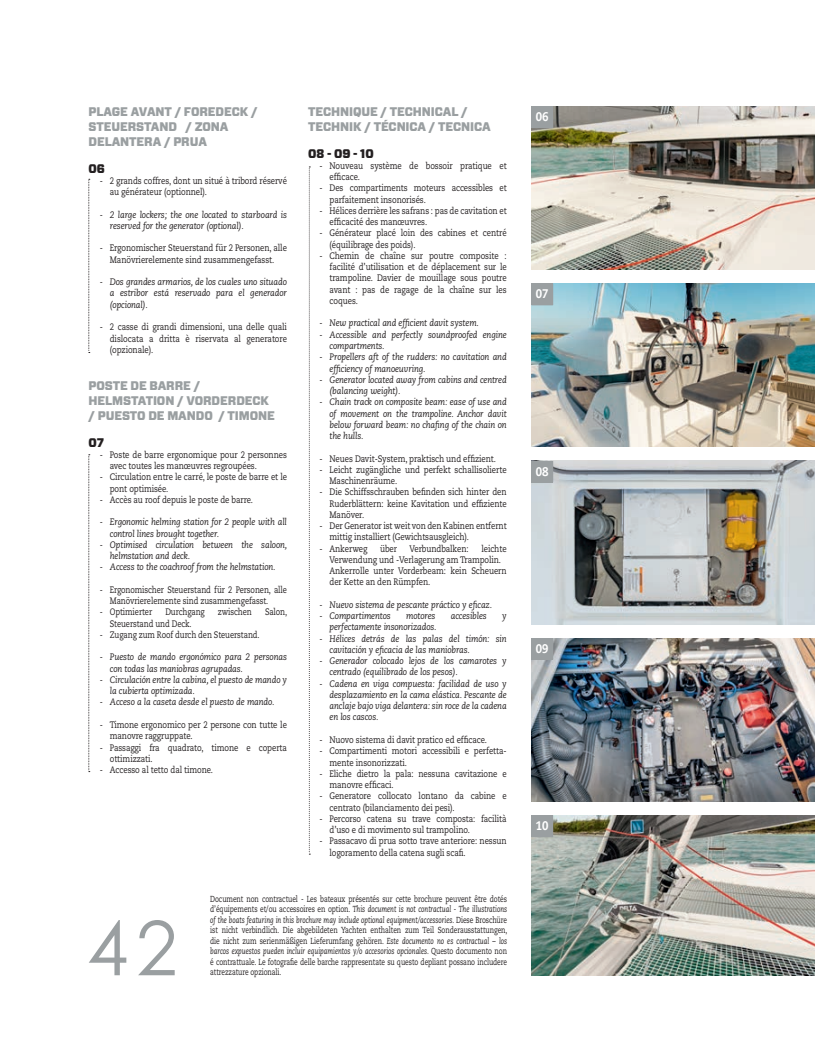
<style>
.page{position:relative;width:815px;height:1053px;background:#fff}
.page>*{position:absolute;margin:0;border:0;box-sizing:border-box;transform-origin:0 0}
.t1{font:75px "Century Gothic";color:#9a9fa1}
.t2{font:900 12.5px/15px "Forza";letter-spacing:-.01em;color:#9a9fa1;scale:.91 1}
.t3{font:900 12.5px "Forza";letter-spacing:-.01em;color:#231f20;scale:.91 1}
.t4{font:800 12.5px "Caecilia";color:#fff;scale:.86 1}
.t5{font:9.38px/11.2px "Caecilia";letter-spacing:-.01em;color:#231f20;scale:.83 1}
.t6{font:italic 9.38px/11.2px "Caecilia";letter-spacing:-.01em;color:#231f20;scale:.9 1}
.t7{font:9.38px/11.2px "Caecilia";letter-spacing:-.01em;color:#231f20;scale:.8 1}
.t8{font:8.75px/10.5px "Caecilia";letter-spacing:-.01em;color:#231f20;text-align:justify;scale:.75 1}
.s1{font-style:italic}
</style>
<div class="page">
<img style="left:531px;top:106px;width:284px;height:163px">
<img style="left:531px;top:461px;width:284px;height:163px">
<img style="left:531px;top:638px;width:284px;height:163px">
<svg style="left:89px;top:179px;width:1px;height:174px"></svg>
<svg style="left:309px;top:167px;width:1px;height:687px"></svg>
<img style="left:531px;top:815px;width:284px;height:159px">
<img style="left:531px;top:283px;width:284px;height:163px">
<svg style="left:89px;top:454px;width:1px;height:318px"></svg>
<svg style="left:531px;top:106px;width:22px;height:22px"></svg>
<svg style="left:531px;top:283px;width:22px;height:22px"></svg>
<svg style="left:531px;top:461px;width:22px;height:22px"></svg>
<svg style="left:531px;top:638px;width:22px;height:22px"></svg>
<svg style="left:531px;top:815px;width:22px;height:22px"></svg>
<h2 class="t2" style="left:89px;top:105px;width:187px">PLAGE AVANT / FOREDECK /<br>STEUERSTAND / ZONA<br>DELANTERA / PRUA</h2>
<h2 class="t3" style="left:89px;top:160px;width:19px">06</h2>
<p class="t5" style="left:110px;top:175px;width:215px;text-indent:-10px">- 2 grands coffres, dont un situé à tribord réservé au générateur (optionnel).</p>
<p class="t6" style="left:110px;top:209px;width:198px;text-indent:-10px">- 2 large lockers; the one located to starboard is reserved for the generator (optional).</p>
<p class="t5" style="left:100px;top:243px;width:227px;text-align:center">- Ergonomischer Steuerstand für 2 Personen, alle<br>Manövrierelemente sind zusammengefasst.</p>
<p class="t6" style="left:110px;top:276px;width:198px;text-align:justify;text-indent:-10px">- Dos grandes armarios, de los cuales uno situado a estribor está reservado para el generador (opcional).</p>
<p class="t5" style="left:110px;top:321px;width:215px;text-align:justify;text-indent:-10px">- 2 casse di grandi dimensioni, una delle quali dislocata a dritta è riservata al generatore (opzionale).</p>
<h2 class="t2" style="left:89px;top:378px;width:206px">POSTE DE BARRE /<br>HELMSTATION / VORDERDECK / PUESTO DE MANDO / TIMONE</h2>
<h2 class="t3" style="left:89px;top:434px;width:19px">07</h2>
<p class="t5" style="left:110px;top:449px;width:215px;text-indent:-10px">- Poste de barre ergonomique pour 2 personnes avec toutes les manœuvres regroupées.</p>
<p class="t5" style="left:110px;top:471px;width:215px;text-indent:-10px">- Circulation entre le carré, le poste de barre et le pont optimisée.</p>
<p class="t5" style="left:100px;top:494px;width:186px">- Accès au roof depuis le poste de barre.</p>
<p class="t6" style="left:110px;top:516px;width:198px;text-indent:-10px">- Ergonomic helming station for 2 people with all control lines brought together.</p>
<p class="t6" style="left:110px;top:539px;width:199px;text-indent:-10px">- Optimised circulation between the saloon, helmstation and deck.</p>
<p class="t6" style="left:100px;top:561px;width:197px">- Access to the coachroof from the helmstation.</p>
<p class="t7" style="left:110px;top:584px;width:223px;text-indent:-10px">- Ergonomischer Steuerstand für 2 Personen, alle<br>Manövrierelemente sind zusammengefasst.</p>
<p class="t7" style="left:100px;top:606px;width:67px">- Optimierter</p>
<p class="t7" style="left:165px;top:606px;width:51px">Durchgang</p>
<p class="t7" style="left:218px;top:606px;width:44px">zwischen</p>
<p class="t7" style="left:265px;top:606px;width:29px">Salon,</p>
<p class="t7" style="left:110px;top:618px;width:104px">Steuerstand und Deck.</p>
<p class="t7" style="left:100px;top:629px;width:201px">- Zugang zum Roof durch den Steuerstand.</p>
<p class="t6" style="left:110px;top:651px;width:198px;text-indent:-10px">- Puesto de mando ergonómico para 2 personas con todas las maniobras agrupadas.</p>
<p class="t6" style="left:110px;top:674px;width:198px;text-indent:-10px">- Circulación entre la cabina, el puesto de mando y la cubierta optimizada.</p>
<p class="t6" style="left:100px;top:696px;width:196px">- Acceso a la caseta desde el puesto de mando.</p>
<p class="t5" style="left:110px;top:719px;width:215px;text-indent:-10px">- Timone ergonomico per 2 persone con tutte le manovre raggruppate.</p>
<p class="t5" style="left:110px;top:741px;width:215px;text-indent:-10px">- Passaggi fra quadrato, timone e coperta ottimizzati.</p>
<p class="t5" style="left:100px;top:764px;width:138px">- Accesso al tetto dal timone.</p>
<h2 class="t2" style="left:308px;top:105px;width:202px">TECHNIQUE / TECHNICAL /<br>TECHNIK / TÉCNICA / TECNICA</h2>
<h2 class="t3" style="left:308px;top:145px;width:73px">08 - 09 - 10</h2>
<p class="t5" style="left:330px;top:160px;width:215px;text-indent:-10px">- Nouveau système de bossoir pratique et efficace.</p>
<p class="t5" style="left:330px;top:183px;width:215px;text-indent:-10px">- Des compartiments moteurs accessibles et parfaitement insonorisés.</p>
<p class="t5" style="left:330px;top:205px;width:215px;text-indent:-10px">- Hélices derrière les safrans : pas de cavitation et efficacité des manœuvres.</p>
<p class="t5" style="left:330px;top:228px;width:215px;text-indent:-10px">- Générateur placé loin des cabines et centré (équilibrage des poids).</p>
<p class="t5" style="left:330px;top:250px;width:215px;text-align:justify;text-indent:-10px">- Chemin de chaîne sur poutre composite : facilité d’utilisation et de déplacement sur le trampoline. Davier de mouillage sous poutre avant : pas de ragage de la chaîne sur les coques.</p>
<p class="t6" style="left:320px;top:318px;width:179px">- New practical and efficient davit system.</p>
<p class="t6" style="left:330px;top:329px;width:198px;text-indent:-10px">- Accessible and perfectly soundproofed engine compartments.</p>
<p class="t6" style="left:330px;top:351px;width:198px;text-indent:-10px">- Propellers aft of the rudders: no cavitation and efficiency of manoeuvring.</p>
<p class="t6" style="left:330px;top:374px;width:198px;text-indent:-10px">- Generator located away from cabins and centred (balancing weight).</p>
<p class="t6" style="left:330px;top:396px;width:198px;text-align:justify;text-indent:-10px">- Chain track on composite beam: ease of use and of movement on the trampoline. Anchor davit below forward beam: no chafing of the chain on the hulls.</p>
<p class="t5" style="left:320px;top:453px;width:214px">- Neues Davit-System, praktisch und effizient.</p>
<p class="t5" style="left:330px;top:464px;width:215px;text-indent:-10px">- Leicht zugängliche und perfekt schallisolierte<br>Maschinenräume.</p>
<p class="t5" style="left:330px;top:486px;width:215px;text-align:justify;text-indent:-10px">- Die Schiffsschrauben befinden sich hinter den Ruderblättern: keine Kavitation und effiziente Manöver.</p>
<p class="t5" style="left:330px;top:520px;width:215px;text-indent:-10px">- Der Generator ist weit von den Kabinen entfernt mittig installiert (Gewichtsausgleich).</p>
<p class="t5" style="left:320px;top:543px;width:59px">- Ankerweg</p>
<p class="t5" style="left:380px;top:543px;width:22px">über</p>
<p class="t5" style="left:409px;top:543px;width:73px">Verbundbalken:</p>
<p class="t5" style="left:330px;top:543px;width:215px;text-indent:152px">leichte<br>Verwendung und -Verlagerung am Trampolin.<br>Ankerrolle unter Vorderbeam: kein Scheuern der Kette an den Rümpfen.</p>
<p class="t6" style="left:320px;top:599px;width:193px">- Nuevo sistema de pescante práctico y eficaz.</p>
<p class="t6" style="left:320px;top:610px;width:81px">- Compartimentos</p>
<p class="t6" style="left:406px;top:610px;width:34px">motores</p>
<p class="t6" style="left:451px;top:610px;width:42px">accesibles</p>
<p class="t6" style="left:502px;top:610px;width:7px">y</p>
<p class="t6" style="left:330px;top:621px;width:121px">perfectamente insonorizados.</p>
<p class="t6" style="left:330px;top:633px;width:198px;text-indent:-10px">- Hélices detrás de las palas del timón: sin cavitación y eficacia de las maniobras.</p>
<p class="t6" style="left:330px;top:655px;width:198px;text-indent:-10px">- Generador colocado lejos de los camarotes y centrado (equilibrado de los pesos).</p>
<p class="t6" style="left:330px;top:678px;width:198px;text-align:justify;text-indent:-10px">- Cadena en viga compuesta: facilidad de uso y desplazamiento en la cama elástica. Pescante de anclaje bajo viga delantera: sin roce de la cadena en los cascos.</p>
<p class="t5" style="left:320px;top:734px;width:203px">- Nuovo sistema di davit pratico ed efficace.</p>
<p class="t5" style="left:330px;top:745px;width:215px;text-indent:-10px">- Compartimenti motori accessibili e perfetta&shy;mente insonorizzati.</p>
<p class="t5" style="left:330px;top:768px;width:215px;text-indent:-10px">- Eliche dietro la pala: nessuna cavitazione e manovre efficaci.</p>
<p class="t5" style="left:330px;top:790px;width:215px;text-indent:-10px">- Generatore collocato lontano da cabine e centrato (bilanciamento dei pesi).</p>
<p class="t5" style="left:330px;top:813px;width:215px;text-indent:-10px">- Percorso catena su trave composta: facilità d’uso e di movimento sul trampolino.</p>
<p class="t5" style="left:330px;top:835px;width:215px;text-indent:-10px">- Passacavo di prua sotto trave anteriore: nessun logoramento della catena sugli scafi.</p>
<p class="t8" style="left:210px;top:893px;width:398px">Document non contractuel - Les bateaux présentés sur cette brochure peuvent être dotés d’équipements et/ou accessoires en option. <span class="s1">This document is not contractual - The illustrations of the boats featuring in this brochure may include optional equipment/accessories.</span> Diese Broschüre ist nicht verbindlich. Die abgebildeten Yachten enthalten zum Teil Sonderausstattungen, die nicht zum serienmäßigen Lieferumfang gehören. <span class="s1">Este documento no es contractual – los barcos expuestos pueden incluir equipamientos y/o accesorios opcionales.</span> Questo documento non é contrattuale. Le fotografie delle barche rappresentate su questo depliant possano includere attrezzature opzionali.</p>
<h1 class="t1" style="left:87px;top:902px;width:92px">42</h1>
<h2 class="t4" style="left:536px;top:109px;width:16px">06</h2>
<h2 class="t4" style="left:536px;top:286px;width:16px">07</h2>
<h2 class="t4" style="left:536px;top:463px;width:16px">08</h2>
<h2 class="t4" style="left:536px;top:640px;width:16px">09</h2>
<h2 class="t4" style="left:536px;top:818px;width:16px">10</h2>
</div>
